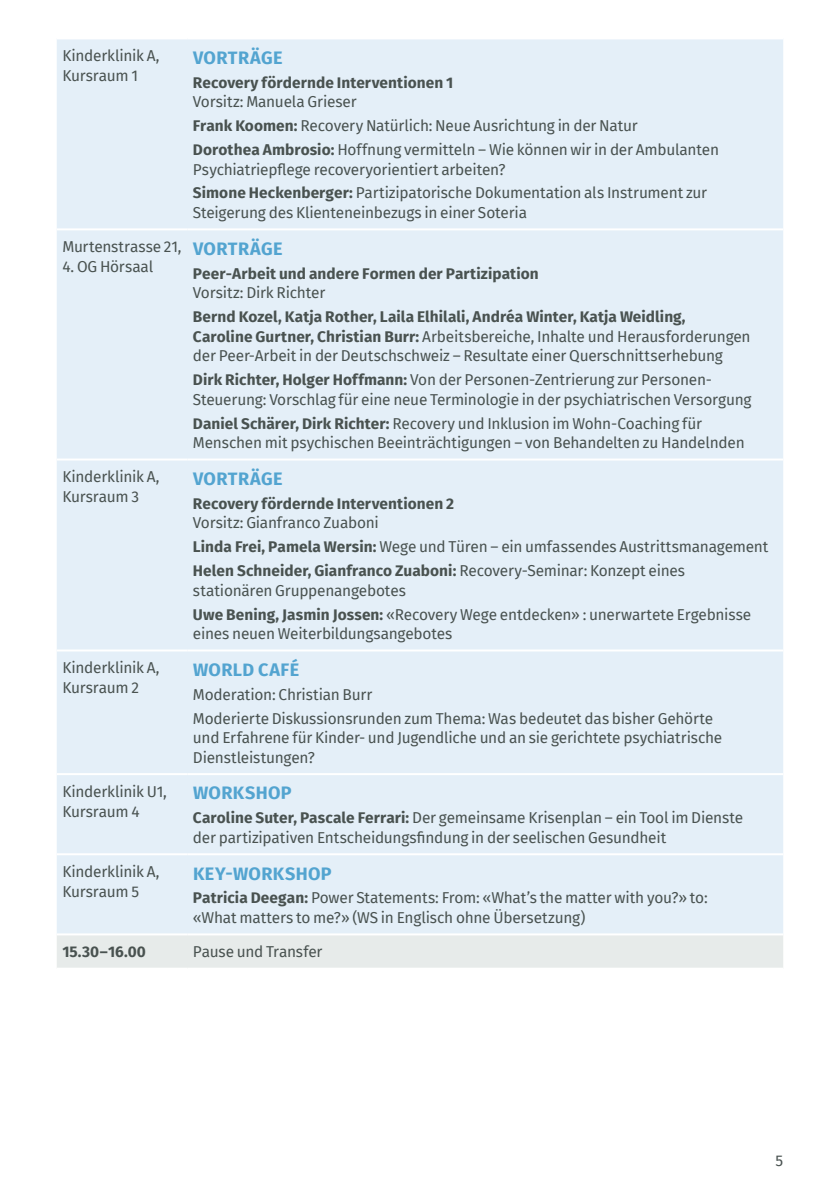
<style>
.page{position:relative;width:840px;height:1191px;background:#fff}
.page>*{position:absolute;margin:0;border:0;box-sizing:border-box;transform-origin:0 0}
.t1{font:700 18px "Fira Sans";letter-spacing:.02em;color:#53a4d0}
.t2{font:15.4px/19.6px "Fira Sans";letter-spacing:-.015em;color:#495250}
.t3{font:700 15.4px "Fira Sans";letter-spacing:.005em;color:#495250}
.s1{font-weight:700}
</style>
<div class="page">
<div style="left:57px;top:39px;width:725px;height:894px;background:#e4eff8"></div>
<div style="left:57px;top:935px;width:725px;height:32px;background:#e7ebea"></div>
<hr style="left:57px;top:649px;width:130px;height:2px;background:#fff">
<hr style="left:187px;top:649px;width:595px;height:2px;background:#fff">
<hr style="left:57px;top:773px;width:130px;height:2px;background:#fff">
<hr style="left:187px;top:773px;width:595px;height:2px;background:#fff">
<hr style="left:57px;top:853px;width:130px;height:2px;background:#fff">
<hr style="left:187px;top:853px;width:595px;height:2px;background:#fff">
<hr style="left:57px;top:228px;width:130px;height:2px;background:#fff">
<hr style="left:187px;top:228px;width:595px;height:2px;background:#fff">
<hr style="left:57px;top:458px;width:130px;height:2px;background:#fff">
<hr style="left:187px;top:458px;width:595px;height:2px;background:#fff">
<p class="t2" style="left:62px;top:46px;width:99px">Kinderklinik A,<br>Kursraum 1</p>
<p class="t1" style="left:193px;top:42px;width:91px">VORTRÄGE</p>
<p class="t3" style="left:193px;top:69px;width:262px">Recovery fördernde Interventionen 1</p>
<p class="t2" style="left:193px;top:90px;width:527px;line-height:23.8px">Vorsitz: Manuela Grieser<br><span class="s1">Frank Koomen:</span> Recovery Natürlich: Neue Ausrichtung in der Natur<br><span class="s1">Dorothea Ambrosio:</span> Hoffnung vermitteln – Wie können wir in der Ambulanten</p>
<p class="t2" style="left:193px;top:157px;width:515px;line-height:23.8px">Psychiatriepflege recoveryorientiert arbeiten?<br><span class="s1">Simone Heckenberger:</span> Partizipatorische Dokumentation als Instrument zur</p>
<p class="t2" style="left:193px;top:202px;width:335px">Steigerung des Klienteneinbezugs in einer Soteria</p>
<p class="t2" style="left:62px;top:237px;width:121px">Murtenstrasse 21,</p>
<p class="t2" style="left:62px;top:256px;width:92px">4. OG Hörsaal</p>
<p class="t1" style="left:193px;top:233px;width:91px">VORTRÄGE</p>
<p class="t3" style="left:193px;top:260px;width:347px">Peer-Arbeit und andere Formen der Partizipation</p>
<p class="t2" style="left:193px;top:283px;width:134px">Vorsitz: Dirk Richter</p>
<p class="t2" style="left:193px;top:306px;width:559px"><span class="s1">Bernd Kozel, Katja Rother, Laila Elhilali, Andréa Winter, Katja Weidling,<br>Caroline Gurtner, Christian Burr:</span> Arbeitsbereiche, Inhalte und Herausforderungen der Peer-Arbeit in der Deutschschweiz – Resultate einer Querschnittserhebung</p>
<p class="t2" style="left:193px;top:369px;width:559px"><span class="s1">Dirk Richter, Holger Hoffmann:</span> Von der Personen-Zentrierung zur Personen-<br>Steuerung: Vorschlag für eine neue Terminologie in der psychiatrischen Versorgung</p>
<p class="t2" style="left:193px;top:413px;width:553px"><span class="s1">Daniel Schärer, Dirk Richter:</span> Recovery und Inklusion im Wohn-Coaching für<br>Menschen mit psychischen Beeinträchtigungen – von Behandelten zu Handelnden</p>
<p class="t2" style="left:62px;top:467px;width:99px">Kinderklinik A,<br>Kursraum 3</p>
<p class="t1" style="left:193px;top:463px;width:91px">VORTRÄGE</p>
<p class="t3" style="left:193px;top:490px;width:263px">Recovery fördernde Interventionen 2</p>
<p class="t2" style="left:193px;top:510px;width:576px;line-height:23.8px">Vorsitz: Gianfranco Zuaboni<br><span class="s1">Linda Frei, Pamela Wersin:</span> Wege und Türen – ein umfassendes Austrittsmanagement<br><span class="s1">Helen Schneider, Gianfranco Zuaboni:</span> Recovery-Seminar: Konzept eines</p>
<p class="t2" style="left:193px;top:578px;width:559px;line-height:23.8px">stationären Gruppenangebotes<br><span class="s1">Uwe Bening, Jasmin Jossen:</span> «Recovery Wege entdecken» : unerwartete Ergebnisse</p>
<p class="t2" style="left:193px;top:623px;width:261px">eines neuen Weiterbildungsangebotes</p>
<p class="t2" style="left:62px;top:658px;width:99px">Kinderklinik A,<br>Kursraum 2</p>
<p class="t1" style="left:193px;top:654px;width:108px">WORLD CAFÉ</p>
<p class="t2" style="left:193px;top:682px;width:521px;line-height:23.8px">Moderation: Christian Burr<br>Moderierte Diskussionsrunden zum Thema: Was bedeutet das bisher Gehörte</p>
<p class="t2" style="left:193px;top:727px;width:530px">und Erfahrene für Kinder- und Jugendliche und an sie gerichtete psychiatrische<br>Dienstleistungen?</p>
<p class="t2" style="left:62px;top:781px;width:106px">Kinderklinik U1,<br>Kursraum 4</p>
<p class="t1" style="left:193px;top:778px;width:100px">WORKSHOP</p>
<p class="t2" style="left:193px;top:807px;width:551px"><span class="s1">Caroline Suter, Pascale Ferrari:</span> Der gemeinsame Krisenplan – ein Tool im Dienste der partizipativen Entscheidungsfindung in der seelischen Gesundheit</p>
<p class="t2" style="left:62px;top:861px;width:99px">Kinderklinik A,<br>Kursraum 5</p>
<p class="t1" style="left:193px;top:858px;width:140px">KEY-WORKSHOP</p>
<p class="t2" style="left:193px;top:888px;width:516px"><span class="s1">Patricia Deegan:</span> Power Statements: From: «What’s the matter with you?» to: «What matters to me?» (WS in Englisch ohne Übersetzung)</p>
<p class="t3" style="left:62px;top:939px;width:85px">15.30–16.00</p>
<p class="t2" style="left:193px;top:941px;width:131px">Pause und Transfer</p>
<p class="t2" style="left:775px;top:1150px;width:9px">5</p>
</div>
